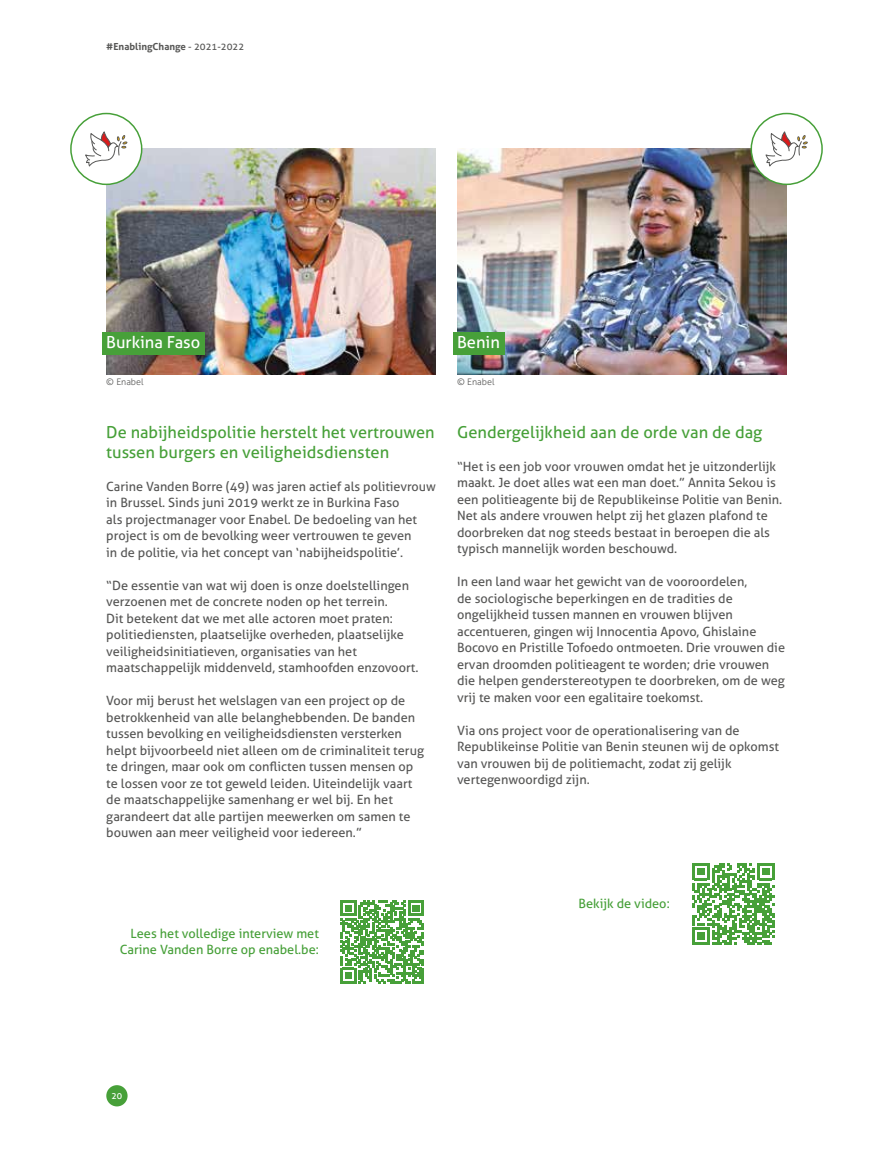
<style>
.page{position:relative;width:893px;height:1149px;background:#fff}
.page>*{position:absolute;margin:0;border:0;box-sizing:border-box;transform-origin:0 0}
.t1{font:16.5px/19.8px "Aller";color:#47a039}
.t2{font:16.5px "Aller";color:#fff}
.t3{font:12.75px/16.5px "Aller";color:#575756}
.t4{font:12.75px/16.5px "Aller";color:#47a039;text-align:right}
.t5{font:700 9.75px "Aller";color:#575756}
.t6{font:300 9px "Aller";color:#575756}
.t7{font:9px "Aller";color:#fff}
.s1{font-weight:400}
</style>
<div class="page">
<div style="left:106px;top:1084px;width:22px;height:22px;background:#47a039;border-radius:50%"></div>
<img style="left:106px;top:149px;width:330px;height:225px">
<img style="left:457px;top:149px;width:330px;height:225px">
<div style="left:102px;top:332px;width:103px;height:22px;background:#47a039"></div>
<div style="left:453px;top:332px;width:51px;height:22px;background:#47a039"></div>
<svg style="left:341px;top:900px;width:83px;height:83px"></svg>
<svg style="left:692px;top:863px;width:82px;height:81px"></svg>
<div style="left:71px;top:113px;width:71px;height:71px;background:#fff;border-radius:50%"></div>
<svg style="left:85px;top:132px;width:42px;height:34px"></svg>
<div style="left:70px;top:113px;width:72px;height:72px;border:2px solid #47a039;border-radius:50%"></div>
<div style="left:751px;top:113px;width:71px;height:71px;background:#fff;border-radius:50%"></div>
<svg style="left:766px;top:132px;width:42px;height:34px"></svg>
<div style="left:750px;top:113px;width:73px;height:72px;border:2px solid #47a039;border-radius:50%"></div>
<hr style="left:892px;top:863px;width:1px;height:162px;background:#47a039">
<p class="t5" style="left:106px;top:40px;width:140px">#EnablingChange <span class="s1">- 2021-2022</span></p>
<p class="t2" style="left:106px;top:332px;width:95px">Burkina Faso</p>
<p class="t2" style="left:457px;top:332px;width:44px">Benin</p>
<p class="t6" style="left:106px;top:376px;width:39px">© Enabel</p>
<p class="t6" style="left:457px;top:376px;width:39px">© Enabel</p>
<p class="t1" style="left:106px;top:422px;width:330px">De nabijheidspolitie herstelt het vertrouwen tussen burgers en veiligheidsdiensten</p>
<p class="t3" style="left:106px;top:477px;width:331px">Carine Vanden Borre (49) was jaren actief als politievrouw in Brussel. Sinds juni 2019 werkt ze in Burkina Faso<br>als projectmanager voor Enabel. De bedoeling van het project is om de bevolking weer vertrouwen te geven<br>in de politie, via het concept van ‘nabijheidspolitie’.</p>
<p class="t3" style="left:106px;top:576px;width:314px">“De essentie van wat wij doen is onze doelstellingen verzoenen met de concrete noden op het terrein.<br>Dit betekent dat we met alle actoren moet praten: politiediensten, plaatselijke overheden, plaatselijke veiligheidsinitiatieven, organisaties van het maatschappelijk middenveld, stamhoofden enzovoort.</p>
<p class="t3" style="left:106px;top:692px;width:319px">Voor mij berust het welslagen van een project op de betrokkenheid van alle belanghebbenden. De banden tussen bevolking en veiligheidsdiensten versterken helpt bijvoorbeeld niet alleen om de criminaliteit terug te dringen, maar ook om conflicten tussen mensen op te lossen voor ze tot geweld leiden. Uiteindelijk vaart de maatschappelijke samenhang er wel bij. En het garandeert dat alle partijen meewerken om samen te bouwen aan meer veiligheid voor iedereen.”</p>
<p class="t1" style="left:457px;top:422px;width:307px">Gendergelijkheid aan de orde van de dag</p>
<p class="t3" style="left:457px;top:458px;width:327px">“Het is een job voor vrouwen omdat het je uitzonderlijk maakt. Je doet alles wat een man doet.” Annita Sekou is een politieagente bij de Republikeinse Politie van Benin.<br>Net als andere vrouwen helpt zij het glazen plafond te doorbreken dat nog steeds bestaat in beroepen die als typisch mannelijk worden beschouwd.</p>
<p class="t3" style="left:457px;top:573px;width:329px">In een land waar het gewicht van de vooroordelen,<br>de sociologische beperkingen en de tradities de ongelijkheid tussen mannen en vrouwen blijven accentueren, gingen wij Innocentia Apovo, Ghislaine Bocovo en Pristille Tofoedo ontmoeten. Drie vrouwen die ervan droomden politieagent te worden; drie vrouwen die helpen genderstereotypen te doorbreken, om de weg vrij te maken voor een egalitaire toekomst.</p>
<p class="t3" style="left:457px;top:722px;width:323px">Via ons project voor de operationalisering van de Republikeinse Politie van Benin steunen wij de opkomst van vrouwen bij de politiemacht, zodat zij gelijk vertegenwoordigd zijn.</p>
<p class="t4" style="left:120px;top:924px;width:201px">Lees het volledige interview met<br>Carine Vanden Borre op enabel.be:</p>
<p class="t4" style="left:579px;top:894px;width:93px">Bekijk de video:</p>
<p class="t7" style="left:112px;top:1090px;width:12px">20</p>
</div>
